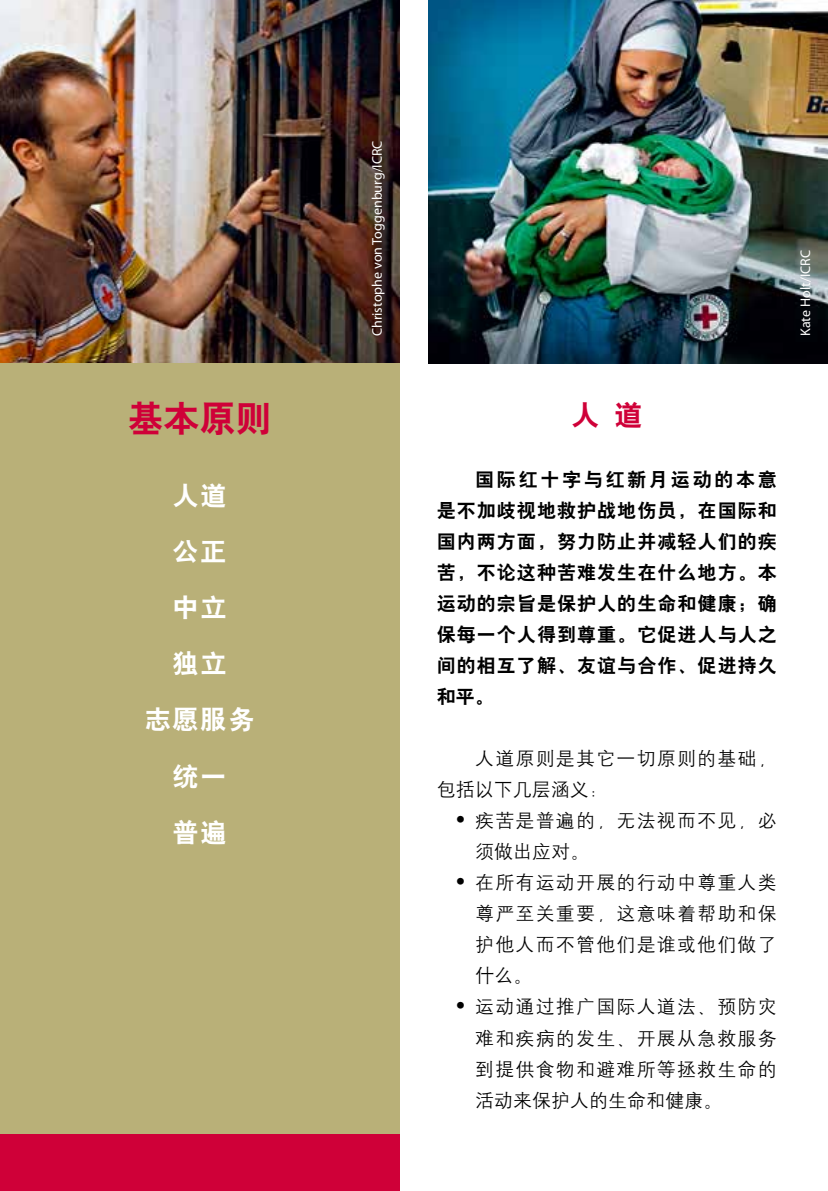
<style>
.page{position:relative;width:828px;height:1191px;background:#fff}
.page>*{position:absolute;margin:0;border:0;box-sizing:border-box;transform-origin:0 0}
.t1{font:36px "H Yb 2 gj";color:#cf0038}
.t2{font:28px "H Yb 2 gj";color:#cf0038}
.t3{font:26px/56.2px "H Yb 2 gj";letter-spacing:.075em;color:#fff;text-align:center}
.t4{font:19px/31px "H Yg 2 gj";letter-spacing:.06em;color:#000}
.t5{font:19px/31px "H Yb 2 gj";letter-spacing:.055em;color:#000;text-align:justify}
.t6{font:14px "Myriad Pro";color:#fff}
.s1{font-family:"Helvetica Neue LT Pro";font-weight:300}
</style>
<div class="page">
<img style="left:428px;top:0;width:400px;height:363px">
<img style="left:0;top:0;width:400px;height:363px">
<div style="left:0;top:363px;width:400px;height:771px;background:#b9b078"></div>
<div style="left:0;top:1134px;width:400px;height:57px;background:#cf0038"></div>
<h1 class="t1" style="left:128px;top:400px;width:145px">基本原则</h1>
<h3 class="t3" style="left:145px;top:467px;width:111px">人道<br>公正<br>中立<br>独立<br>志愿服务统一<br>普遍</h3>
<p class="t6" style="left:370px;top:336px;width:197px;rotate:-90deg">Christophe von Toggenburg/ICRC</p>
<p class="t6" style="left:798px;top:336px;width:87px;rotate:-90deg">Kate Holt/ICRC</p>
<h2 class="t2" style="left:571px;top:401px;width:73px">人 道</h2>
<p class="t5" style="left:437px;top:464px;width:342px;text-indent:39px">国际红十字与红新月运动的本意是不加歧视地救护战地伤员，在国际和国内两方面，努力防止并减轻人们的疾苦，不论这种苦难发生在什么地方。本运动的宗旨是保护人的生命和健康；确保每一个人得到尊重。它促进人与人之间的相互了解、友谊与合作、促进持久和平。</p>
<p class="t4" style="left:437px;top:743px;width:342px;text-indent:39px">人道原则是其它一切原则的基础，包括以下几层涵义：</p>
<p class="t4" style="left:475px;top:805px;width:303px;text-indent:-19px"><span class="s1">•</span> 疾苦是普遍的，无法视而不见，必须做出应对。</p>
<p class="t4" style="left:475px;top:867px;width:303px;text-align:justify;text-indent:-19px"><span class="s1">•</span> 在所有运动开展的行动中尊重人类尊严至关重要，这意味着帮助和保护他人而不管他们是谁或他们做了什么。</p>
<p class="t4" style="left:475px;top:991px;width:303px;text-align:justify;text-indent:-19px"><span class="s1">•</span> 运动通过推广国际人道法、预防灾难和疾病的发生、开展从急救服务到提供食物和避难所等拯救生命的活动来保护人的生命和健康。</p>
</div>
